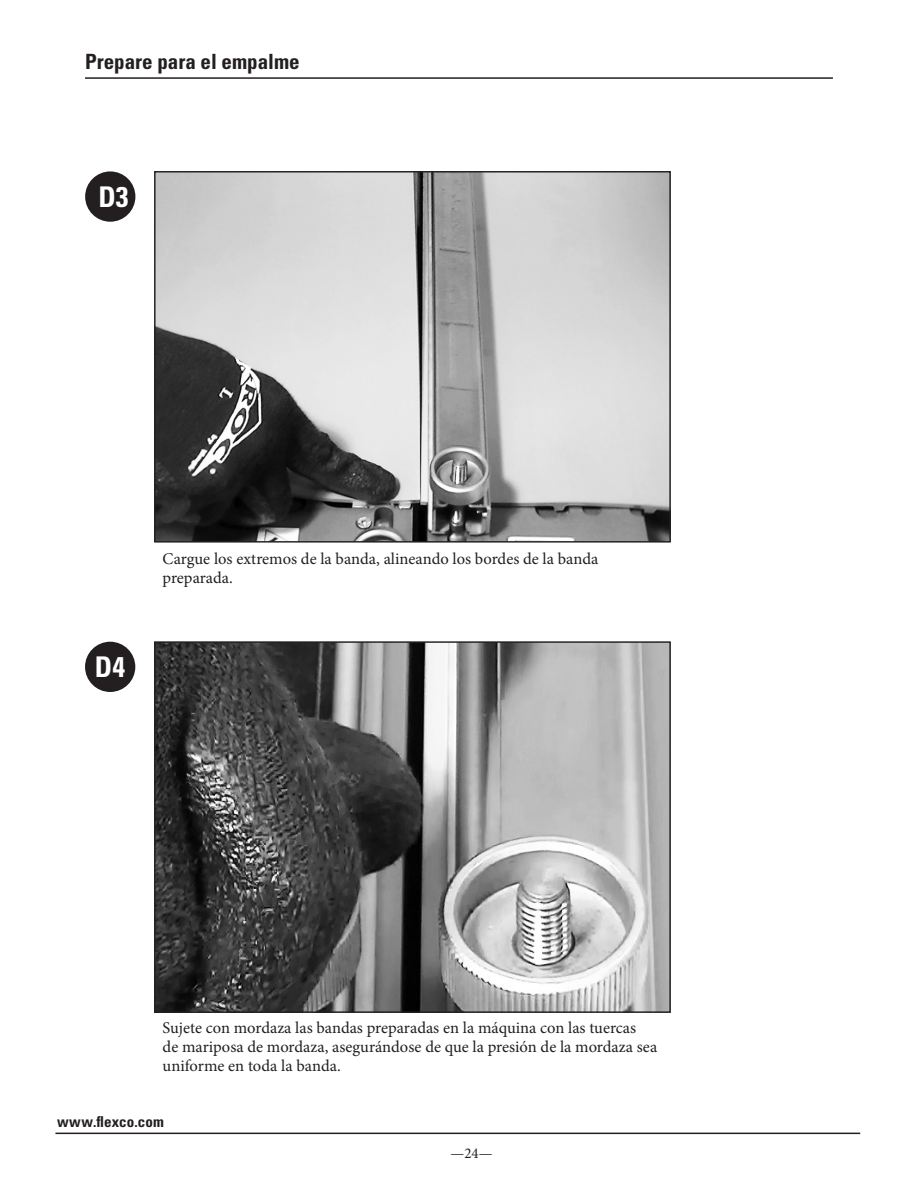
<style>
.page{position:relative;width:918px;height:1188px;background:#fff}
.page>*{position:absolute;margin:0;border:0;box-sizing:border-box;transform-origin:0 0}
.note_standalone{font:700 condensed 28.5px "Univers LT Std";color:#fff}
.SpreadHdr{font:700 condensed 21px "Univers LT Std";color:#231f20}
.bodycopy{font:16.5px/18.9px "Minion Pro";color:#231f20}
.t1{font:700 condensed 15px "Univers LT Std";letter-spacing:.01em;color:#231f20}
.t2{font:15px "Minion Pro";color:#231f20}
</style>
<div class="page">
<hr style="left:55px;top:1133px;width:805px;height:1px;background:#231f20">
<hr style="left:85px;top:77px;width:748px;height:2px;background:#231f20">
<div style="left:85px;top:642px;width:50px;height:50px;background:#231f20;border-radius:50%"></div>
<div style="left:85px;top:171px;width:50px;height:51px;background:#231f20;border-radius:50%"></div>
<img style="left:156px;top:173px;width:513px;height:368px">
<img style="left:156px;top:643px;width:513px;height:368px">
<p class="SpreadHdr" style="left:85px;top:49px;width:216px">Prepare para el empalme</p>
<p class="note_standalone" style="left:99px;top:179px;width:32px">D3</p>
<p class="note_standalone" style="left:95px;top:650px;width:32px">D4</p>
<p class="bodycopy" style="left:163px;top:549px;width:437px">Cargue los extremos de la banda, alineando los bordes de la banda preparada.</p>
<p class="bodycopy" style="left:163px;top:1019px;width:496px">Sujete con mordaza las bandas preparadas en la máquina con las tuercas<br>de mariposa de mordaza, asegurándose de que la presión de la mordaza sea uniforme en toda la banda.</p>
<p class="t1" style="left:57px;top:1112px;width:109px">www.flexco.com</p>
<p class="t2" style="left:451px;top:1143px;width:44px">—24—</p>
</div>
